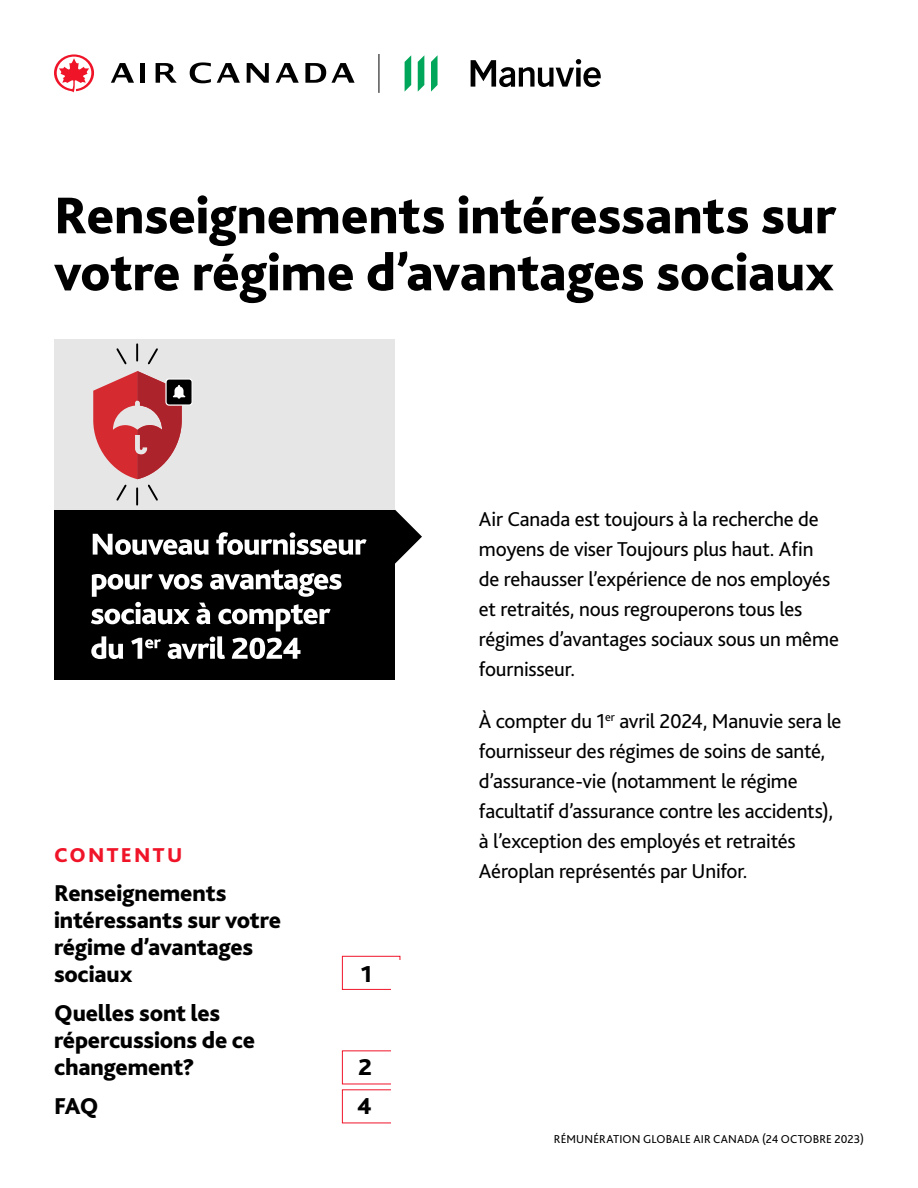
<style>
.page{position:relative;width:918px;height:1188px;background:#fff}
.page>*{position:absolute;margin:0;border:0;box-sizing:border-box;transform-origin:0 0}
.t1{font:800 54px/57px "Bliss";letter-spacing:-.005em;color:#000}
.t2{font:800 24px/27px "Bliss";letter-spacing:-.01em;color:#000}
.t3{font:21px/30px "Bliss";letter-spacing:-.01em;color:#000}
.t4{font:800 21px "Bliss";letter-spacing:.105em;color:#f01429}
.t5{font:12px "Bliss";letter-spacing:.015em;color:#000}
</style>
<div class="page">
<div style="left:342px;top:956px;width:58px;height:34px;border:1px solid #f01429"></div>
<div style="left:392px;top:960px;width:30px;height:163px;background:#fff"></div>
<svg style="left:54px;top:54px;width:40px;height:38px"></svg>
<svg style="left:156px;top:63px;width:21px;height:20px"></svg>
<svg style="left:111px;top:63px;width:23px;height:20px"></svg>
<div style="left:140px;top:63px;width:5px;height:20px;background:#000"></div>
<svg style="left:190px;top:62px;width:21px;height:21px"></svg>
<svg style="left:217px;top:63px;width:23px;height:20px"></svg>
<svg style="left:276px;top:63px;width:23px;height:20px"></svg>
<svg style="left:247px;top:63px;width:22px;height:20px"></svg>
<svg style="left:305px;top:63px;width:50px;height:20px"></svg>
<hr style="left:379px;top:54px;width:1px;height:39px;background:#000">
<svg style="left:431px;top:55px;width:7px;height:37px"></svg>
<svg style="left:418px;top:55px;width:6px;height:37px"></svg>
<svg style="left:405px;top:55px;width:6px;height:36px"></svg>
<svg style="left:471px;top:59px;width:130px;height:28px"></svg>
<div style="left:54px;top:510px;width:341px;height:170px;background:#000"></div>
<div style="left:54px;top:339px;width:341px;height:171px;background:#e6e6e6"></div>
<svg style="left:91px;top:344px;width:331px;height:315px"></svg>
<h1 class="t1" style="left:54px;top:187px;width:784px">Renseignements intéressants sur votre régime d’avantages sociaux</h1>
<p class="t4" style="left:54px;top:842px;width:130px">CONTENTU</p>
<p class="t2" style="left:54px;top:879px;width:229px">Renseignements intéressants sur votre régime d’avantages sociaux</p>
<p class="t2" style="left:54px;top:999px;width:203px">Quelles sont les répercussions de ce changement?</p>
<p class="t2" style="left:361px;top:960px;width:13px">1</p>
<p class="t2" style="left:359px;top:1053px;width:15px">2</p>
<p class="t2" style="left:54px;top:1092px;width:46px">FAQ</p>
<p class="t2" style="left:357px;top:1092px;width:16px">4</p>
<p class="t3" style="left:479px;top:504px;width:361px">Air Canada est toujours à la recherche de moyens de viser Toujours plus haut. Afin de rehausser l’expérience de nos employés et retraités, nous regrouperons tous les régimes d’avantages sociaux sous un même fournisseur.</p>
<p class="t3" style="left:479px;top:706px;width:364px">À compter du 1<sup>er</sup> avril 2024, Manuvie sera le fournisseur des régimes de soins de santé, d’assurance-vie (notamment le régime facultatif d’assurance contre les accidents), à l’exception des employés et retraités Aéroplan représentés par Unifor.</p>
<p class="t5" style="left:554px;top:1132px;width:312px">RÉMUNÉRATION GLOBALE AIR CANADA (24 OCTOBRE 2023)</p>
</div>
